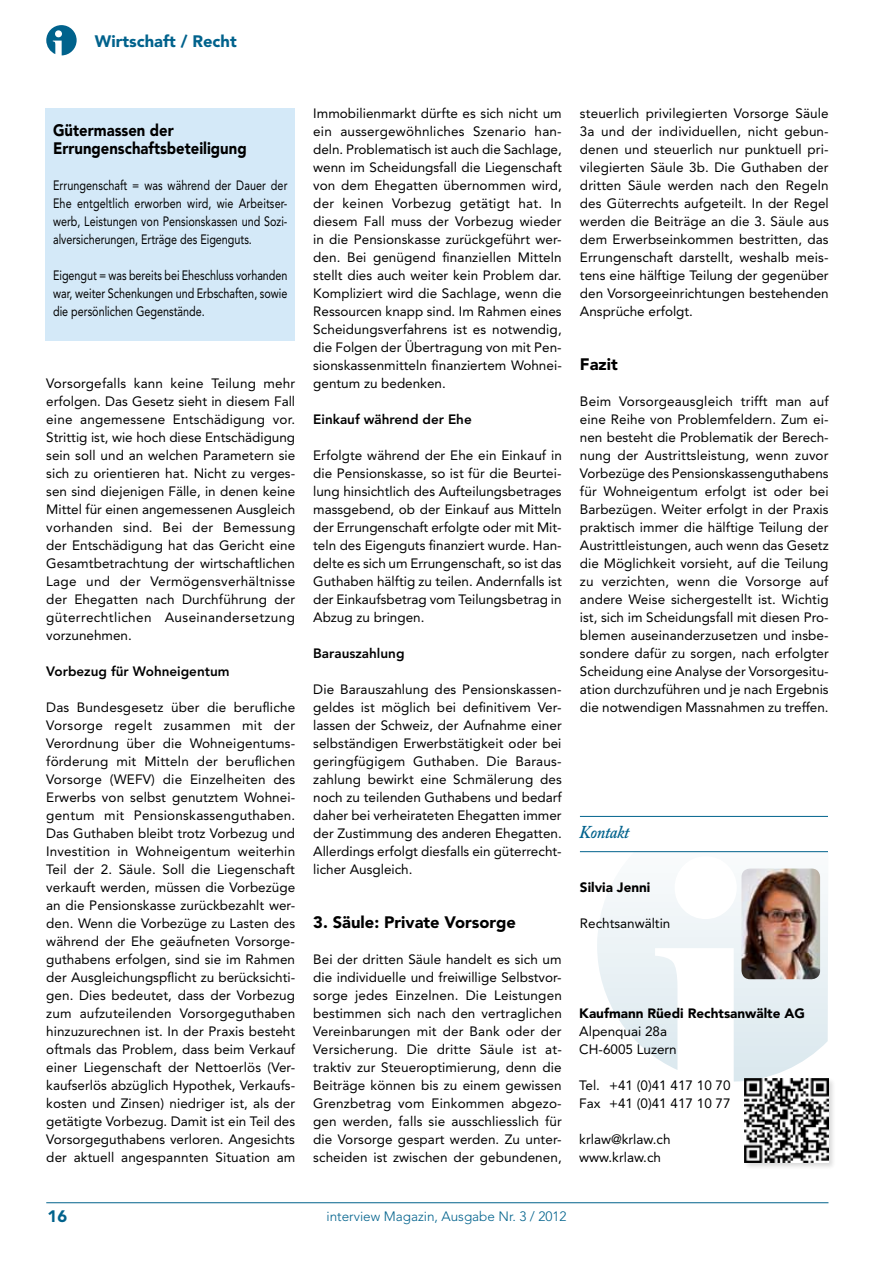
<style>
.page{position:relative;width:893px;height:1263px;background:#fff}
.page>*{position:absolute;margin:0;border:0;box-sizing:border-box;transform-origin:0 0}
.t1{font:italic 600 18px "Adobe Caslon Pro";letter-spacing:-.02em;color:#00628c;scale:.9 1}
.t2{font:900 16.5px/18px "Avenir LT Std";color:#000;scale:.9 1}
.t3{font:900 16.5px "Avenir LT Std";color:#000}
.t4{font:900 16.5px "Avenir LT Std";color:#00628c}
.t5{font:13.5px/18px "Avenir LT Std";color:#000;text-align:justify}
.t6{font:13.5px/18px "Avenir LT Std";color:#000;text-align:justify;scale:.8 1}
.t7{font:800 13.5px "Avenir LT Std";color:#000}
.t8{font:900 13.5px "Avenir LT Std";color:#000}
.t9{font:300 13.5px "Avenir LT Std";color:#00628c}
</style>
<div class="page">
<svg style="left:597px;top:852px;width:231px;height:229px"></svg>
<img style="left:741px;top:868px;width:79px;height:111px">
<hr style="left:580px;top:816px;width:248px;height:1px;background:#00628c">
<hr style="left:580px;top:851px;width:248px;height:1px;background:#00628c">
<div style="left:46px;top:108px;width:249px;height:233px;background:#d4e9f8"></div>
<div style="left:743px;top:1077px;width:93px;height:93px;background:#000;opacity:.75"></div>
<img style="left:745px;top:1078px;width:84px;height:84px">
<hr style="left:46px;top:1202px;width:782px;height:1px;background:#00628c">
<svg style="left:46px;top:25px;width:31px;height:30px"></svg>
<p class="t4" style="left:95px;top:31px;width:143px">Wirtschaft / Recht</p>
<p class="t2" style="left:53px;top:121px;width:217px">Gütermassen der<br>Errungenschaftsbeteiligung</p>
<p class="t6" style="left:53px;top:177px;width:295px">Errungenschaft = was während der Dauer der Ehe entgeltlich erworben wird, wie Arbeitser&shy;werb, Leistungen von Pensionskassen und Sozi&shy;alversicherungen, Erträge des Eigenguts.</p>
<p class="t6" style="left:53px;top:267px;width:295px">Eigengut = was bereits bei Eheschluss vorhanden war, weiter Schenkungen und Erbschaften, sowie die persönlichen Gegenstände.</p>
<p class="t5" style="left:46px;top:375px;width:251px">Vorsorgefalls kann keine Teilung mehr erfolgen. Das Gesetz sieht in diesem Fall eine angemessene Entschädigung vor.<br>Strittig ist, wie hoch diese Entschädigung sein soll und an welchen Parametern sie sich zu orientieren hat. Nicht zu verges&shy;sen sind diejenigen Fälle, in denen keine Mittel für einen angemessenen Ausgleich vorhanden sind. Bei der Bemessung der Entschädigung hat das Gericht eine Gesamtbetrachtung der wirtschaftlichen Lage und der Vermögensverhältnisse der Ehegatten nach Durchführung der güterrechtlichen Auseinandersetzung vorzunehmen.</p>
<p class="t7" style="left:46px;top:664px;width:185px">Vorbezug für Wohneigentum</p>
<p class="t5" style="left:46px;top:699px;width:251px">Das Bundesgesetz über die berufliche Vorsorge regelt zusammen mit der Verordnung über die Wohneigentums&shy;förderung mit Mitteln der beruflichen Vorsorge (WEFV) die Einzelheiten des Erwerbs von selbst genutztem Wohnei&shy;gentum mit Pensionskassenguthaben.<br>Das Guthaben bleibt trotz Vorbezug und Investition in Wohneigentum weiterhin Teil der 2. Säule. Soll die Liegenschaft verkauft werden, müssen die Vorbezüge an die Pensionskasse zurückbezahlt wer&shy;den. Wenn die Vorbezüge zu Lasten des während der Ehe geäufneten Vorsorge&shy;guthabens erfolgen, sind sie im Rahmen der Ausgleichungspflicht zu berücksichti&shy;gen. Dies bedeutet, dass der Vorbezug zum aufzuteilenden Vorsorgeguthaben hinzuzurechnen ist. In der Praxis besteht oftmals das Problem, dass beim Verkauf einer Liegenschaft der Nettoerlös (Ver&shy;kaufserlös abzüglich Hypothek, Verkaufs&shy;kosten und Zinsen) niedriger ist, als der getätigte Vorbezug. Damit ist ein Teil des Vorsorgeguthabens verloren. Angesichts der aktuell angespannten Situation am</p>
<p class="t5" style="left:313px;top:105px;width:250px">Immobilienmarkt dürfte es sich nicht um ein aussergewöhnliches Szenario han&shy;deln. Problematisch ist auch die Sachlage, wenn im Scheidungsfall die Liegenschaft von dem Ehegatten übernommen wird, der keinen Vorbezug getätigt hat. In diesem Fall muss der Vorbezug wieder in die Pensionskasse zurückgeführt wer&shy;den. Bei genügend finanziellen Mitteln stellt dies auch weiter kein Problem dar.<br>Kompliziert wird die Sachlage, wenn die Ressourcen knapp sind. Im Rahmen eines Scheidungsverfahrens ist es notwendig, die Folgen der Übertragung von mit Pen&shy;sionskassenmitteln finanziertem Wohnei&shy;gentum zu bedenken.</p>
<p class="t7" style="left:313px;top:411px;width:160px">Einkauf während der Ehe</p>
<p class="t5" style="left:313px;top:446px;width:250px">Erfolgte während der Ehe ein Einkauf in die Pensionskasse, so ist für die Beurtei&shy;lung hinsichtlich des Aufteilungsbetrages massgebend, ob der Einkauf aus Mitteln der Errungenschaft erfolgte oder mit Mit&shy;teln des Eigenguts finanziert wurde. Han&shy;delte es sich um Errungenschaft, so ist das Guthaben hälftig zu teilen. Andernfalls ist der Einkaufsbetrag vom Teilungsbetrag in Abzug zu bringen.</p>
<p class="t7" style="left:313px;top:645px;width:93px">Barauszahlung</p>
<p class="t5" style="left:313px;top:680px;width:250px">Die Barauszahlung des Pensionskassen&shy;geldes ist möglich bei definitivem Ver&shy;lassen der Schweiz, der Aufnahme einer selbständigen Erwerbstätigkeit oder bei geringfügigem Guthaben. Die Baraus&shy;zahlung bewirkt eine Schmälerung des noch zu teilenden Guthabens und bedarf daher bei verheirateten Ehegatten immer der Zustimmung des anderen Ehegatten.<br>Allerdings erfolgt diesfalls ein güterrecht&shy;licher Ausgleich.</p>
<p class="t3" style="left:313px;top:913px;width:204px">3. Säule: Private Vorsorge</p>
<p class="t5" style="left:313px;top:951px;width:250px">Bei der dritten Säule handelt es sich um die individuelle und freiwillige Selbstvor&shy;sorge jedes Einzelnen. Die Leistungen bestimmen sich nach den vertraglichen Vereinbarungen mit der Bank oder der Versicherung. Die dritte Säule ist at&shy;traktiv zur Steueroptimierung, denn die Beiträge können bis zu einem gewissen Grenzbetrag vom Einkommen abgezo&shy;gen werden, falls sie ausschliesslich für die Vorsorge gespart werden. Zu unter&shy;scheiden ist zwischen der gebundenen,</p>
<p class="t5" style="left:580px;top:105px;width:250px">steuerlich privilegierten Vorsorge Säule 3a und der individuellen, nicht gebun&shy;denen und steuerlich nur punktuell pri&shy;vilegierten Säule 3b. Die Guthaben der dritten Säule werden nach den Regeln des Güterrechts aufgeteilt. In der Regel werden die Beiträge an die 3. Säule aus dem Erwerbseinkommen bestritten, das Errungenschaft darstellt, weshalb meis&shy;tens eine hälftige Teilung der gegenüber den Vorsorgeeinrichtungen bestehenden Ansprüche erfolgt.</p>
<p class="t3" style="left:580px;top:355px;width:39px">Fazit</p>
<p class="t5" style="left:580px;top:393px;width:250px">Beim Vorsorgeausgleich trifft man auf eine Reihe von Problemfeldern. Zum ei&shy;nen besteht die Problematik der Berech&shy;nung der Austrittsleistung, wenn zuvor Vorbezüge des Pensionskassenguthabens für Wohneigentum erfolgt ist oder bei Barbezügen. Weiter erfolgt in der Praxis praktisch immer die hälftige Teilung der Austrittleistungen, auch wenn das Gesetz die Möglichkeit vorsieht, auf die Teilung zu verzichten, wenn die Vorsorge auf andere Weise sichergestellt ist. Wichtig ist, sich im Scheidungsfall mit diesen Pro&shy;blemen auseinanderzusetzen und insbe&shy;sondere dafür zu sorgen, nach erfolgter Scheidung eine Analyse der Vorsorgesitu&shy;ation durchzuführen und je nach Ergebnis die notwendigen Massnahmen zu treffen.</p>
<h1 class="t1" style="left:579px;top:822px;width:57px">Kontakt</h1>
<p class="t8" style="left:580px;top:879px;width:72px">Silvia Jenni</p>
<p class="t5" style="left:580px;top:915px;width:92px">Rechtsanwältin</p>
<p class="t8" style="left:579px;top:1005px;width:227px">Kaufmann Rüedi Rechtsanwälte AG</p>
<p class="t5" style="left:579px;top:1023px;width:99px">Alpenquai 28a<br>CH-6005 Luzern</p>
<p class="t5" style="left:579px;top:1077px;width:153px">Tel. +41 (0)41 417 10 70<br>Fax +41 (0)41 417 10 77</p>
<p class="t5" style="left:579px;top:1131px;width:93px">krlaw@krlaw.ch www.krlaw.ch</p>
<p class="t4" style="left:48px;top:1206px;width:21px">16</p>
<p class="t9" style="left:326px;top:1208px;width:241px">interview Magazin, Ausgabe Nr. 3 / 2012</p>
</div>
